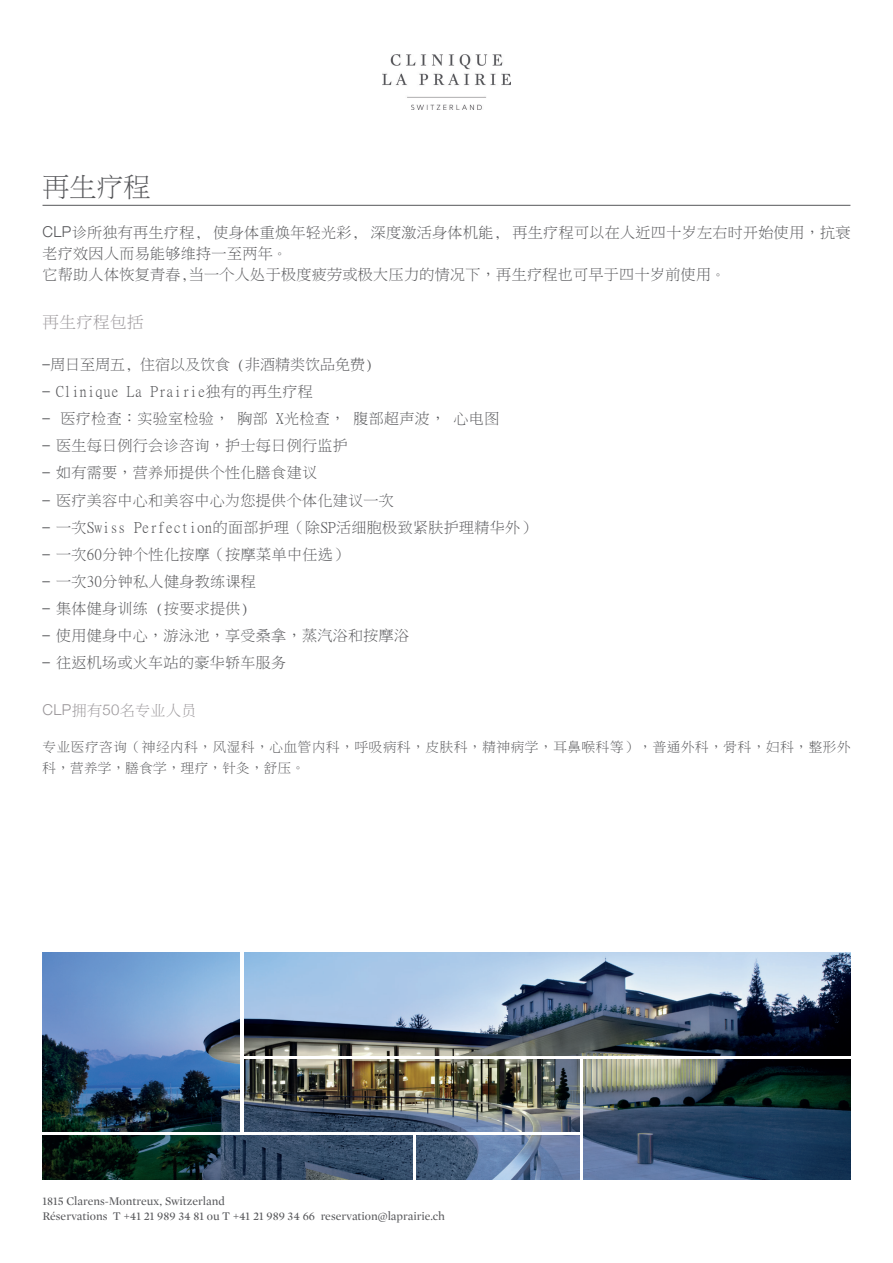
<style>
.page{position:relative;width:893px;height:1263px;background:#fff}
.page>*{position:absolute;margin:0;border:0;box-sizing:border-box;transform-origin:0 0}
.titre{font:27px "Ming Li U";color:#555659}
.t1{font:16.5px "Ming Li U";letter-spacing:.025em;color:#9a9699}
.t2{font:15px/21px "Ming Li U";letter-spacing:.025em;color:#555659}
.t3{font:15px "Ming Li U";color:#555659}
.t4{font:15px "Ming Li U";letter-spacing:.025em;color:#9a9699}
.t5{font:13.5px/21px "Ming Li U";letter-spacing:.05em;color:#555659}
.t6{font:12px "Mercury Display";color:#555659}
.s1{font-family:"Helvetica Neue LT";font-weight:300}
.s2{font-size:13.5px}
</style>
<div class="page">
<hr style="left:43px;top:205px;width:807px;height:1px;background:#555659">
<img style="left:383px;top:55px;width:127px;height:54px">
<img style="left:43px;top:1135px;width:369px;height:44px">
<img style="left:43px;top:952px;width:197px;height:179px">
<img style="left:244px;top:1060px;width:335px;height:71px">
<img style="left:244px;top:952px;width:606px;height:103px">
<img style="left:583px;top:1060px;width:267px;height:119px">
<img style="left:416px;top:1135px;width:163px;height:44px">
<p class="titre" style="left:43px;top:173px;width:109px">再生疗程</p>
<p class="t2" style="left:43px;top:222px;width:809px"><span class="s1">CLP</span>诊所独有再生疗程, 使身体重焕年轻光彩, 深度激活身体机能, 再生疗程可以在人近四十岁左右时开始使用，抗衰老疗效因人而易能够维持一至两年<span class="s2">。</span></p>
<p class="t2" style="left:43px;top:264px;width:684px">它帮助人体恢复青春,当一个人处于极度疲劳或极大压力的情况下，再生疗程也可早于四十岁前使用<span class="s2">。</span></p>
<p class="t1" style="left:43px;top:314px;width:103px">再生疗程包括</p>
<p class="t3" style="left:43px;top:357px;width:332px"><span class="s1">–</span>周日至周五, 住宿以及饮食 (非酒精类饮品免费)</p>
<p class="t2" style="left:43px;top:381px;width:272px"><span class="s1">–</span> Clinique La Prairie独有的再生疗程</p>
<p class="t2" style="left:43px;top:408px;width:458px"><span class="s1">–</span> 医疗检查：实验室检验， 胸部 X光检查， 腹部超声波， 心电图</p>
<p class="t2" style="left:43px;top:435px;width:307px"><span class="s1">–</span> 医生每日例行会诊咨询，护士每日例行监护</p>
<p class="t2" style="left:43px;top:462px;width:276px"><span class="s1">–</span> 如有需要，营养师提供个性化膳食建议</p>
<p class="t2" style="left:43px;top:489px;width:353px"><span class="s1">–</span> 医疗美容中心和美容中心为您提供个体化建议一次</p>
<p class="t2" style="left:43px;top:516px;width:495px"><span class="s1">–</span> 一次Swiss Perfection的面部护理（除SP活细胞极致紧肤护理精华外）</p>
<p class="t2" style="left:43px;top:543px;width:307px"><span class="s1">–</span> 一次60分钟个性化按摩（按摩菜单中任选）</p>
<p class="t2" style="left:43px;top:570px;width:215px"><span class="s1">–</span> 一次30分钟私人健身教练课程</p>
<p class="t2" style="left:43px;top:597px;width:207px"><span class="s1">–</span> 集体健身训练 (按要求提供)</p>
<p class="t2" style="left:43px;top:624px;width:368px"><span class="s1">–</span> 使用健身中心，游泳池，享受桑拿，蒸汽浴和按摩浴</p>
<p class="t2" style="left:43px;top:651px;width:245px"><span class="s1">–</span> 往返机场或火车站的豪华轿车服务</p>
<p class="t4" style="left:43px;top:702px;width:155px"><span class="s1">CLP</span>拥有<span class="s1">50</span>名专业人员</p>
<p class="t5" style="left:43px;top:736px;width:810px">专业医疗咨询（神经内科，风湿科，心血管内科，呼吸病科，皮肤科，精神病学，耳鼻喉科等），普通外科，骨科，妇科，整形外科，营养学，膳食学，理疗，针灸，舒压。</p>
<p class="t6" style="left:43px;top:1193px;width:184px">1815 Clarens-Montreux, Switzerland</p>
<p class="t6" style="left:43px;top:1207px;width:404px">Réservations T +41 21 989 34 81 ou T +41 21 989 34 66 reservation@laprairie.ch</p>
</div>
